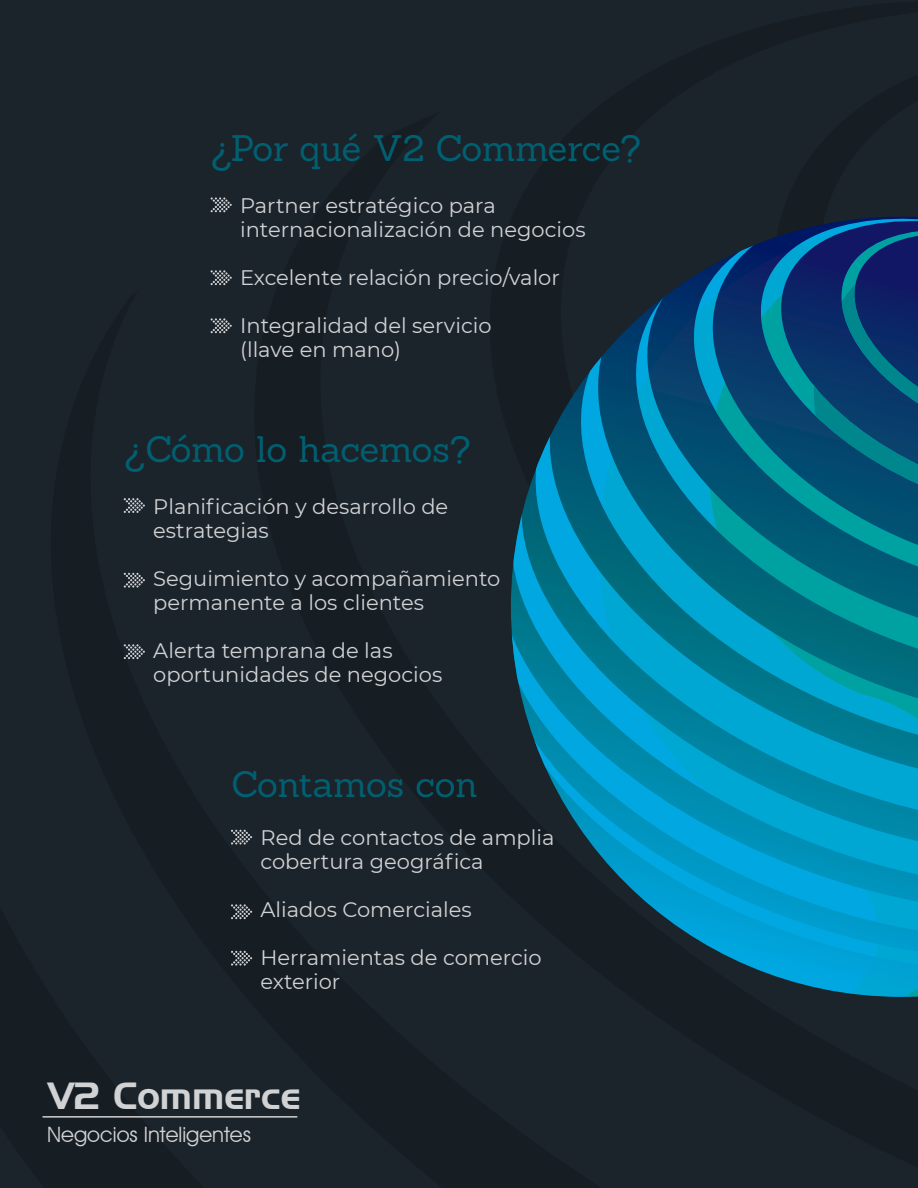
<style>
.page{position:relative;width:918px;height:1188px;background:#1b242b}
.page>*{position:absolute;margin:0;border:0;box-sizing:border-box;transform-origin:0 0}
.t1{font:36.9px "Handel Gothic BT";color:#d1d2d4}
.t2{font:36px "Sanchez";letter-spacing:-.005em;color:#006072}
.t3{font:21.15px "Avant Garde IT Cby BT";color:#d1d2d4}
.t4{font:21px/24px "Montserrat";color:#d1d2d4}
</style>
<div class="page">
<svg style="left:511px;top:363px;width:85px;height:487px"></svg>
<svg style="left:596px;top:270px;width:107px;height:673px;background:#03769b"></svg>
<svg style="left:703px;top:238px;width:70px;height:738px;background:#02799f"></svg>
<svg style="left:773px;top:217px;width:145px;height:780px;background:#027398"></svg>
<svg style="left:211px;top:197px;width:21px;height:15px"></svg>
<svg style="left:211px;top:270px;width:21px;height:15px"></svg>
<svg style="left:211px;top:318px;width:21px;height:15px"></svg>
<svg style="left:124px;top:498px;width:21px;height:15px"></svg>
<svg style="left:124px;top:573px;width:21px;height:15px"></svg>
<svg style="left:124px;top:644px;width:21px;height:15px"></svg>
<svg style="left:231px;top:830px;width:21px;height:15px"></svg>
<svg style="left:231px;top:904px;width:21px;height:15px"></svg>
<svg style="left:231px;top:951px;width:21px;height:15px"></svg>
<hr style="left:43px;top:1116px;width:254px;height:2px;background:#d1d2d4">
<h2 class="t2" style="left:211px;top:125px;width:431px">¿Por qué V2 Commerce?</h2>
<p class="t4" style="left:240px;top:193px;width:347px">Partner estratégico para internacionalización de negocios</p>
<p class="t4" style="left:240px;top:265px;width:321px">Excelente relación precio/valor</p>
<p class="t4" style="left:240px;top:313px;width:253px">Integralidad del servicio (llave en mano)</p>
<h2 class="t2" style="left:124px;top:426px;width:348px">¿Cómo lo hacemos?</h2>
<p class="t4" style="left:153px;top:494px;width:296px">Planificación y desarrollo de estrategias</p>
<p class="t4" style="left:153px;top:566px;width:349px">Seguimiento y acompañamiento permanente a los clientes</p>
<p class="t4" style="left:153px;top:638px;width:291px">Alerta temprana de las oportunidades de negocios</p>
<h2 class="t2" style="left:232px;top:761px;width:248px">Contamos con</h2>
<p class="t4" style="left:261px;top:825px;width:296px">Red de contactos de amplia cobertura geográfica</p>
<p class="t4" style="left:261px;top:897px;width:213px">Aliados Comerciales</p>
<p class="t4" style="left:261px;top:945px;width:283px">Herramientas de comercio exterior</p>
<h1 class="t1" style="left:48px;top:1073px;width:253px">V2 Commerce</h1>
<p class="t3" style="left:47px;top:1121px;width:205px">Negocios Inteligentes</p>
</div>
